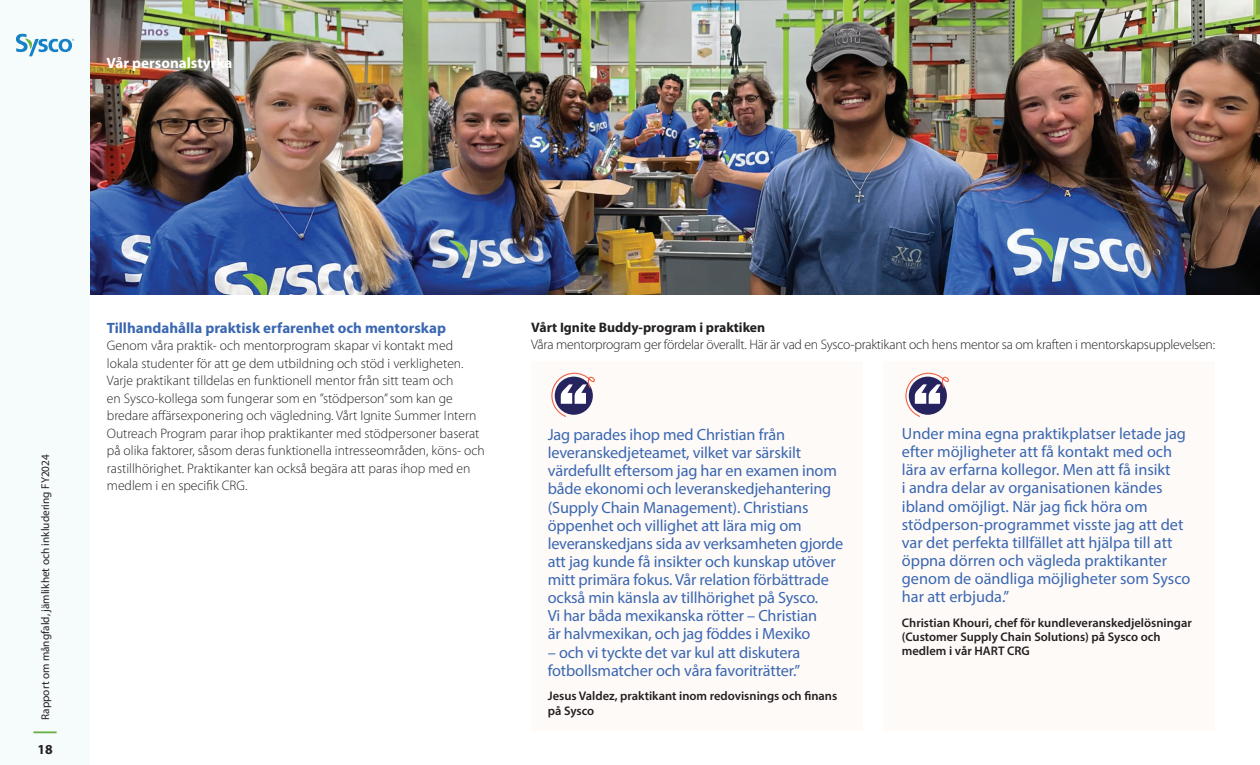
<style>
.page{position:relative;width:1260px;height:765px;background:#fff}
.page>*{position:absolute;margin:0;border:0;box-sizing:border-box;transform-origin:0 0}
.P-13pt_Quote{font:16.25px/18.1px "Myriad Pro";letter-spacing:-.01em;color:#3a67b1}
.P-11pt_Body_Copy{font:700 15px "Myriad Pro";color:#3a67b1}
.t1{font:700 15px "Myriad Pro";color:#fff}
.P-11pt_Body_Copy-2{font:300 13.75px/17.5px "Myriad Pro";color:#231f20}
.P-11pt_Body_Copy-3{font:300 13.75px "Myriad Pro";letter-spacing:-.02em;color:#231f20}
.P-11pt_Body_Copy-4{font:700 13.75px "Myriad Pro";color:#231f20}
.P-10pt_Body_Copy{font:600 12.5px/14.4px "Myriad Pro";color:#231f20}
.t2{font:11.25px "Myriad Pro";color:#231f20}
</style>
<div class="page">
<div style="left:531px;top:362px;width:331px;height:369px;background:#fefaf8"></div>
<div style="left:884px;top:362px;width:331px;height:369px;background:#fefaf8"></div>
<svg style="left:551px;top:372px;width:44px;height:45px"></svg>
<svg style="left:905px;top:372px;width:44px;height:45px"></svg>
<img style="left:90px;top:0;width:1170px;height:294px">
<div style="left:0;top:0;width:90px;height:765px;background:#f6fbfb"></div>
<hr style="left:33px;top:731px;width:24px;height:2px;background:#6bb344">
<svg style="left:16px;top:34px;width:58px;height:22px"></svg>
<p class="t1" style="left:107px;top:53px;width:127px">Vår personalstyrka</p>
<p class="t2" style="left:39px;top:720px;width:267px;rotate:-90deg">Rapport om mångfald, jämlikhet och inkludering FY2024</p>
<p class="P-11pt_Body_Copy-4" style="left:37px;top:740px;width:17px">18</p>
<p class="P-11pt_Body_Copy" style="left:107px;top:318px;width:341px">Tillhandahålla praktisk erfarenhet och mentorskap</p>
<p class="P-11pt_Body_Copy-2" style="left:107px;top:337px;width:379px">Genom våra praktik- och mentorprogram skapar vi kontakt med lokala studenter för att ge dem utbildning och stöd i verkligheten.<br>Varje praktikant tilldelas en funktionell mentor från sitt team och<br>en Sysco-kollega som fungerar som en ”stödperson” som kan ge bredare affärsexponering och vägledning. Vårt Ignite Summer Intern Outreach Program parar ihop praktikanter med stödpersoner baserat på olika faktorer, såsom deras funktionella intresseområden, köns- och rastillhörighet. Praktikanter kan också begära att paras ihop med en medlem i en specifik CRG.</p>
<p class="P-11pt_Body_Copy-4" style="left:531px;top:318px;width:236px">Vårt Ignite Buddy-program i praktiken</p>
<p class="P-11pt_Body_Copy-3" style="left:531px;top:336px;width:685px">Våra mentorprogram ger fördelar överallt. Här är vad en Sysco-praktikant och hens mentor sa om kraften i mentorskapsupplevelsen:</p>
<p class="P-13pt_Quote" style="left:548px;top:425px;width:297px">Jag parades ihop med Christian från leveranskedjeteamet, vilket var särskilt värdefullt eftersom jag har en examen inom både ekonomi och leveranskedjehantering (Supply Chain Management). Christians öppenhet och villighet att lära mig om leveranskedjans sida av verksamheten gjorde att jag kunde få insikter och kunskap utöver mitt primära fokus. Vår relation förbättrade också min känsla av tillhörighet på Sysco.<br>Vi har båda mexikanska rötter – Christian<br>är halvmexikan, och jag föddes i Mexiko</p>
<p class="P-13pt_Quote" style="left:548px;top:643px;width:254px">– och vi tyckte det var kul att diskutera fotbollsmatcher och våra favoriträtter.”</p>
<p class="P-10pt_Body_Copy" style="left:548px;top:689px;width:291px">Jesus Valdez, praktikant inom redovisnings och finans på Sysco</p>
<p class="P-13pt_Quote" style="left:902px;top:424px;width:290px">Under mina egna praktikplatser letade jag efter möjligheter att få kontakt med och lära av erfarna kollegor. Men att få insikt<br>i andra delar av organisationen kändes ibland omöjligt. När jag fick höra om stödperson-programmet visste jag att det var det perfekta tillfället att hjälpa till att öppna dörren och vägleda praktikanter genom de oändliga möjligheter som Sysco har att erbjuda.”</p>
<p class="P-10pt_Body_Copy" style="left:902px;top:615px;width:292px">Christian Khouri, chef för kundleveranskedjelösningar (Customer Supply Chain Solutions) på Sysco och medlem i vår HART CRG</p>
</div>
